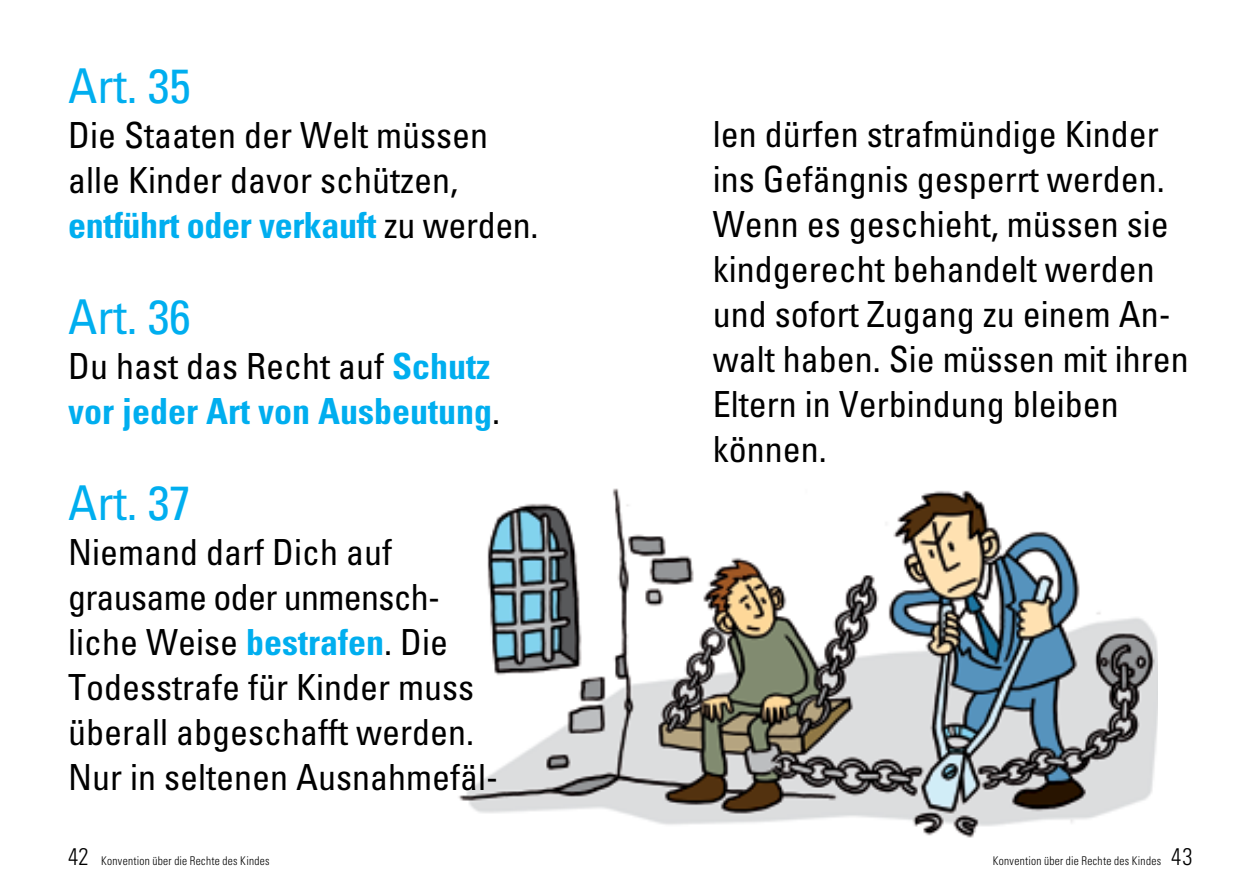
<style>
.page{position:relative;width:1259px;height:893px;background:#fff}
.page>*{position:absolute;margin:0;border:0;box-sizing:border-box;transform-origin:0 0}
.t1{font:condensed 48px "Univers LT Std";color:#00aeef}
.t2{font:condensed 36px/45px "Univers LT Std";color:#000}
.t3{font:700 condensed 36px/45px "Univers LT Std";color:#00aeef}
.t4{font:300 condensed 24px "Univers LT Std";color:#000;scale:.95 1}
.t5{font:300 condensed 12px "Univers LT Std";letter-spacing:.025em;color:#000;scale:.95 1}
.s1{font-weight:700;color:#00aeef}
.s2{font-weight:400;color:#000}
.s3{font-size:24px}
</style>
<div class="page">
<img style="left:458px;top:488px;width:699px;height:350px">
<h1 class="t1" style="left:68px;top:55px;width:124px">Art. 35</h1>
<p class="t2" style="left:68px;top:112px;width:472px">Die Staaten der Welt müssen alle Kinder davor schützen, <span class="s1">entführt oder verkauft</span> zu werden.</p>
<h1 class="t1" style="left:68px;top:286px;width:124px">Art. 36</h1>
<p class="t3" style="left:68px;top:343px;width:433px"><span class="s2">Du hast das Recht auf</span> Schutz vor jeder Art von Ausbeutung<span class="s2">.</span></p>
<h1 class="t1" style="left:68px;top:472px;width:124px">Art. 37</h1>
<p class="t2" style="left:68px;top:529px;width:431px">Niemand darf Dich auf grausame oder unmensch&shy;liche Weise <span class="s1">bestrafen</span>. Die<br>Todesstrafe für Kinder muss überall abgeschafft werden.<br>Nur in seltenen Ausnahmefäl-</p>
<p class="t2" style="left:713px;top:111px;width:477px">len dürfen strafmündige Kinder ins Gefängnis gesperrt werden.<br>Wenn es geschieht, müssen sie kindgerecht behandelt werden und sofort Zugang zu einem An&shy;walt haben. Sie müssen mit ihren<br>Eltern in Verbindung bleiben können.</p>
<p class="t4" style="left:68px;top:842px;width:23px">42</p>
<p class="t5" style="left:101px;top:854px;width:179px">Konvention über die Rechte des Kindes</p>
<p class="t5" style="left:993px;top:854px;width:212px">Konvention über die Rechte des Kindes <span class="s3">43</span></p>
</div>
